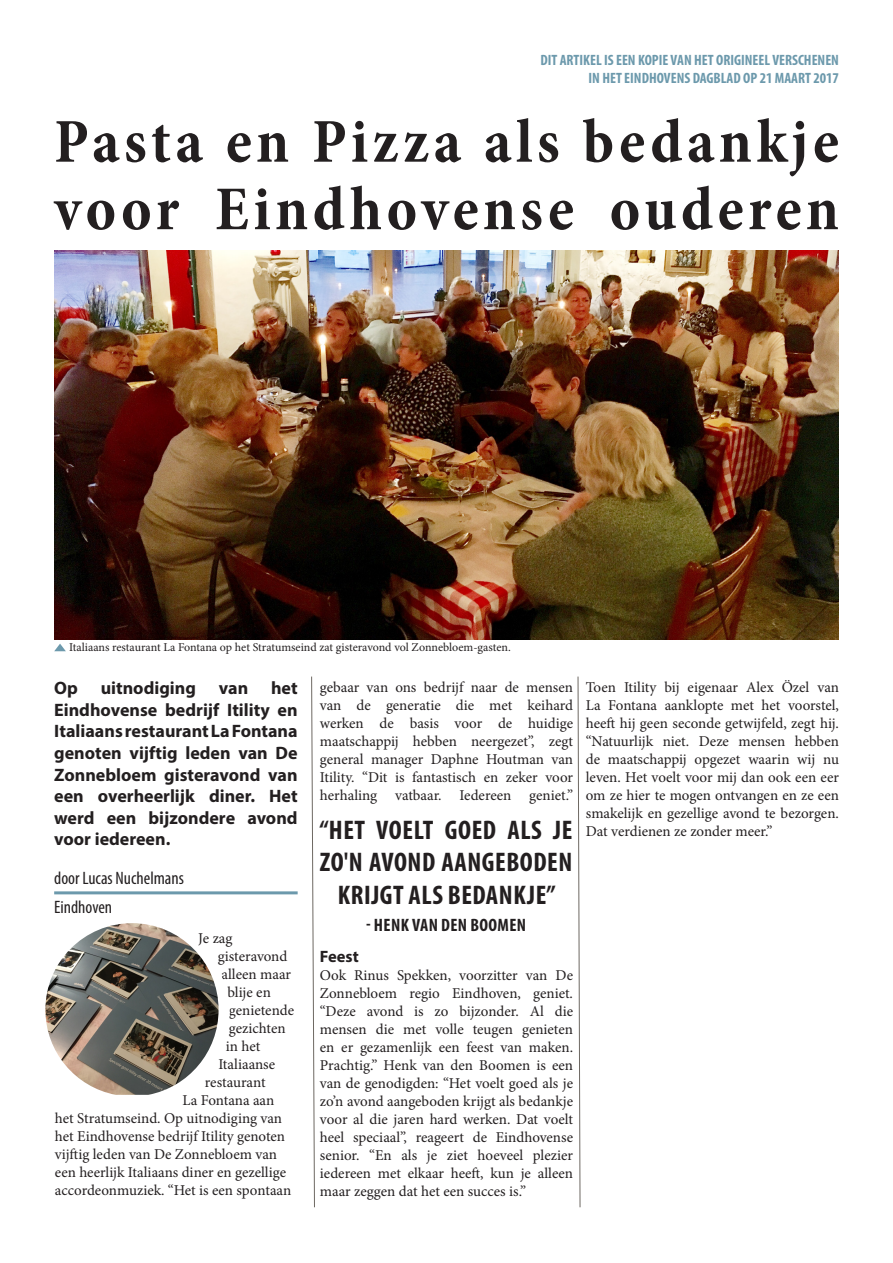
<style>
.page{position:relative;width:893px;height:1263px;background:#fff}
.page>*{position:absolute;margin:0;border:0;box-sizing:border-box;transform-origin:0 0}
.t1{font:700 condensed 63px/67.5px "Minion Pro";letter-spacing:.07em;color:#231f20}
.t2{font:700 condensed 27px/32.4px "Myriad Pro";letter-spacing:.02em;color:#231f20;text-align:center}
.t3{font:700 18px/21.6px "Myriad Pro";color:#231f20;text-align:justify}
.t4{font:condensed 18px "Myriad Pro";color:#231f20}
.t5{font:700 condensed 18px "Myriad Pro";letter-spacing:.02em;color:#231f20}
.t6{font:700 16.5px "Myriad Pro";color:#231f20}
.t7{font:15px/18px "Minion Pro";color:#231f20;text-align:justify}
.t8{font:700 condensed 15px/18px "Myriad Pro";color:#6c99ac;text-align:right}
.t9{font:12px "Minion Pro";letter-spacing:-.005em;color:#231f20}
</style>
<div class="page">
<img style="left:54px;top:251px;width:784px;height:388px">
<svg style="left:311px;top:676px;width:4px;height:532px"></svg>
<svg style="left:578px;top:676px;width:2px;height:532px"></svg>
<hr style="left:54px;top:891px;width:244px;height:3px;background:#6c99ac">
<img style="left:45px;top:923px;width:174px;height:172px">
<svg style="left:54px;top:644px;width:12px;height:7px"></svg>
<p class="t8" style="left:540px;top:51px;width:300px">DIT ARTIKEL IS EEN KOPIE VAN HET ORIGINEEL VERSCHENEN<br>IN HET EINDHOVENS DAGBLAD OP 21 MAART 2017</p>
<p class="t1" style="left:54px;top:108px;width:786px">Pasta en Pizza als bedankje voor Eindhovense ouderen</p>
<p class="t9" style="left:69px;top:639px;width:443px">Italiaans restaurant La Fontana op het Stratumseind zat gisteravond vol Zonnebloem-gasten.</p>
<p class="t3" style="left:54px;top:677px;width:245px;text-indent:217px">het Eindhovense bedrijf Itility en Italiaans restaurant La Fontana genoten vijftig leden van De Zonnebloem gisteravond van een overheerlijk diner. Het werd een bijzondere avond voor iedereen.</p>
<p class="t3" style="left:54px;top:677px;width:25px">Op</p>
<p class="t3" style="left:101px;top:677px;width:97px">uitnodiging</p>
<p class="t3" style="left:219px;top:677px;width:31px">van</p>
<p class="t4" style="left:54px;top:867px;width:131px">door Lucas Nuchelmans</p>
<p class="t4" style="left:54px;top:896px;width:59px">Eindhoven</p>
<p class="t7" style="left:198px;top:929px;width:36px">Je zag</p>
<p class="t7" style="left:218px;top:947px;width:71px">gisteravond</p>
<p class="t7" style="left:221px;top:965px;width:71px">alleen maar</p>
<p class="t7" style="left:227px;top:983px;width:45px">blije en</p>
<p class="t7" style="left:229px;top:1001px;width:67px">genietende</p>
<p class="t7" style="left:229px;top:1019px;width:58px">gezichten</p>
<p class="t7" style="left:226px;top:1037px;width:36px">in het</p>
<p class="t7" style="left:218px;top:1055px;width:58px">Italiaanse</p>
<p class="t7" style="left:205px;top:1073px;width:62px">restaurant</p>
<p class="t7" style="left:182px;top:1091px;width:93px">La Fontana aan</p>
<p class="t7" style="left:55px;top:1109px;width:229px">het Stratumseind. Op uitnodiging van</p>
<p class="t7" style="left:55px;top:1127px;width:232px">het Eindhovense bedrijf Itility genoten</p>
<p class="t7" style="left:55px;top:1145px;width:224px">vijftig leden van De Zonnebloem van</p>
<p class="t7" style="left:55px;top:1163px;width:233px">een heerlijk Italiaans diner en gezellige</p>
<p class="t7" style="left:55px;top:1181px;width:238px">accordeonmuziek. “Het is een spontaan</p>
<p class="t7" style="left:320px;top:678px;width:255px">gebaar van ons bedrijf naar de mensen van de generatie die met keihard werken de basis voor de huidige maatschappij hebben neergezet”, zegt general manager Daphne Houtman van Itility. “Dit is fantastisch en zeker voor herhaling vatbaar. Iedereen geniet.”</p>
<p class="t2" style="left:320px;top:813px;width:254px">“HET VOELT GOED ALS JE<br>ZO'N AVOND AANGEBODEN<br>KRIJGT ALS BEDANKJE”</p>
<p class="t5" style="left:366px;top:913px;width:162px">- HENK VAN DEN BOOMEN</p>
<p class="t6" style="left:320px;top:945px;width:40px">Feest</p>
<p class="t7" style="left:320px;top:966px;width:255px">Ook Rinus Spekken, voorzitter van De Zonnebloem regio Eindhoven, geniet. “Deze avond is zo bijzonder. Al die mensen die met volle teugen genieten en er gezamenlijk een feest van maken.<br>Prachtig.” Henk van den Boomen is een van de genodigden: “Het voelt goed als je zo’n avond aangeboden krijgt als bedankje voor al die jaren hard werken. Dat voelt heel speciaal”, reageert de Eindhovense senior. “En als je ziet hoeveel plezier iedereen met elkaar heeft, kun je alleen maar zeggen dat het een succes is.”</p>
<p class="t7" style="left:586px;top:678px;width:255px">Toen Itility bij eigenaar Alex Özel van La Fontana aanklopte met het voorstel, heeft hij geen seconde getwijfeld, zegt hij. “Natuurlijk niet. Deze mensen hebben de maatschappij opgezet waarin wij nu leven. Het voelt voor mij dan ook een eer om ze hier te mogen ontvangen en ze een smakelijk en gezellige avond te bezorgen.<br>Dat verdienen ze zonder meer.”</p>
</div>
